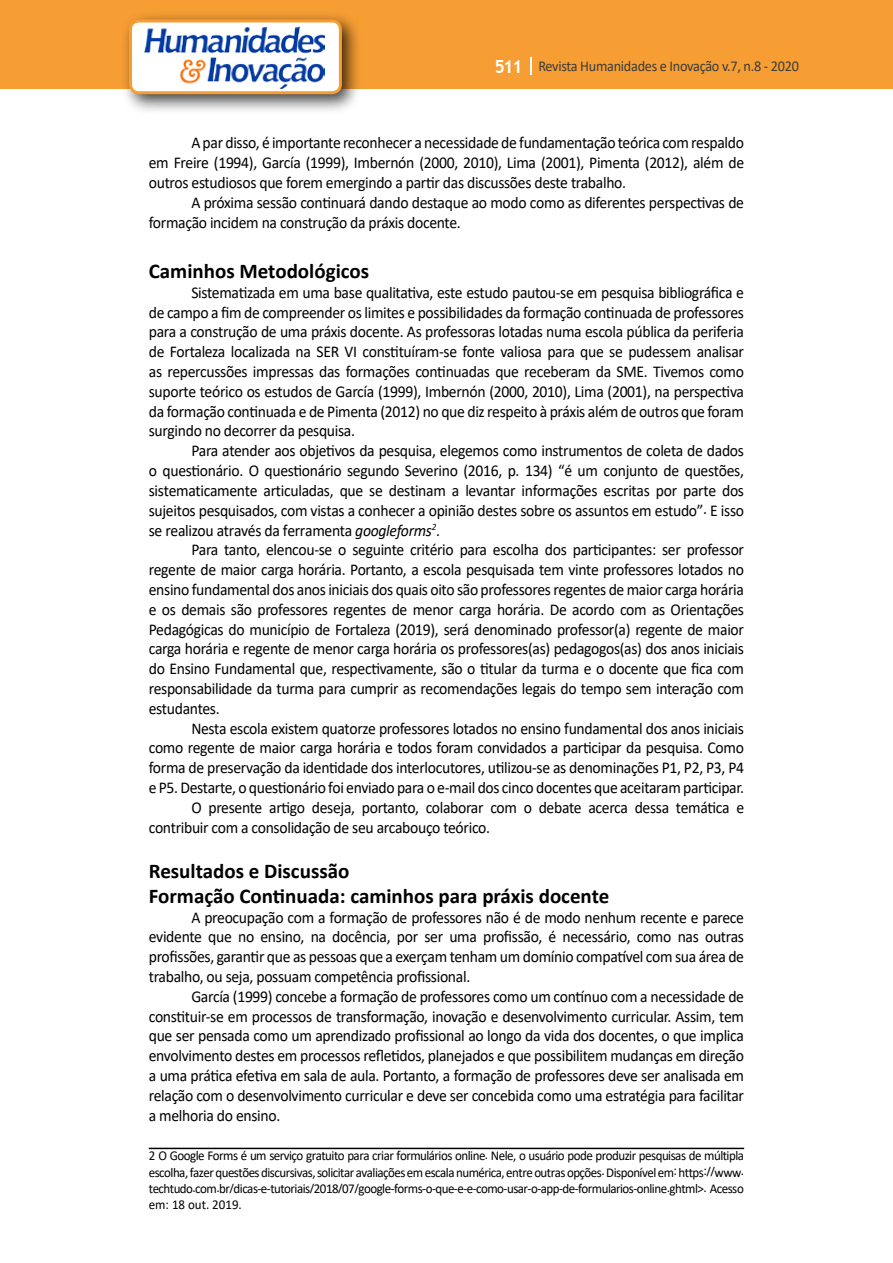
<style>
.page{position:relative;width:893px;height:1263px;background:#fff}
.page>*{position:absolute;margin:0;border:0;box-sizing:border-box;transform-origin:0 0}
.t1{font:700 21px/25.2px "Calibri";color:#000}
.t2{font:16.5px/19.8px "Calibri";letter-spacing:-.02em;color:#000;text-align:justify;scale:.95 1}
.t3{font:15px "Calibri";letter-spacing:-.02em;color:#3c3c3b;scale:.95 1}
.t4{font:13.5px/16.2px "Calibri";letter-spacing:-.04em;color:#000;text-align:justify;scale:.96 1}
.s1{font-family:"Trebuchet MS";font-weight:700;font-size:18px;color:#fff}
.s2{font-style:italic}
</style>
<div class="page">
<div style="left:0;top:0;width:893px;height:88px;background:#f69e34"></div>
<svg style="left:530px;top:57px;width:2px;height:18px"></svg>
<div style="left:121px;top:11px;width:241px;height:103px;background:#000;opacity:.75"></div>
<div style="left:130px;top:21px;width:210px;height:72px;background:#fff;border-radius:9px"></div>
<img style="left:144px;top:27px;width:181px;height:62px">
<div style="left:129px;top:19px;width:213px;height:75px;border:3px solid #f69e34;border-radius:9px"></div>
<hr style="left:149px;top:1148px;width:595px;height:1px;background:#000">
<p class="t3" style="left:495px;top:56px;width:322px"><span class="s1">511</span> Revista Humanidades e Inovação v.7, n.8 - 2020</p>
<p class="t2" style="left:149px;top:133px;width:628px;text-indent:43px">A par disso, é importante reconhecer a necessidade de fundamentação teórica com respaldo em Freire (1994), García (1999), Imbernón (2000, 2010), Lima (2001), Pimenta (2012), além de outros estudiosos que forem emergindo a partir das discussões deste trabalho.</p>
<p class="t2" style="left:149px;top:192px;width:628px;text-indent:43px">A próxima sessão continuará dando destaque ao modo como as diferentes perspectivas de formação incidem na construção da práxis docente.</p>
<p class="t1" style="left:149px;top:258px;width:222px">Caminhos Metodológicos</p>
<p class="t2" style="left:149px;top:282px;width:628px;text-indent:43px">Sistematizada em uma base qualitativa, este estudo pautou-se em pesquisa bibliográfica e de campo a fim de compreender os limites e possibilidades da formação continuada de professores para a construção de uma práxis docente. As professoras lotadas numa escola pública da periferia de Fortaleza localizada na SER VI constituíram-se fonte valiosa para que se pudessem analisar as repercussões impressas das formações continuadas que receberam da SME. Tivemos como suporte teórico os estudos de García (1999), Imbernón (2000, 2010), Lima (2001), na perspectiva da formação continuada e de Pimenta (2012) no que diz respeito à práxis além de outros que foram surgindo no decorrer da pesquisa.</p>
<p class="t2" style="left:149px;top:440px;width:628px;text-indent:43px">Para atender aos objetivos da pesquisa, elegemos como instrumentos de coleta de dados o questionário. O questionário segundo Severino (2016, p. 134) “é um conjunto de questões, sistematicamente articuladas, que se destinam a levantar informações escritas por parte dos sujeitos pesquisados, com vistas a conhecer a opinião destes sobre os assuntos em estudo”. E isso se realizou através da ferramenta <span class="s2">googleforms</span><sup>2</sup>.</p>
<p class="t2" style="left:149px;top:539px;width:628px;text-indent:43px">Para tanto, elencou-se o seguinte critério para escolha dos participantes: ser professor regente de maior carga horária. Portanto, a escola pesquisada tem vinte professores lotados no ensino fundamental dos anos iniciais dos quais oito são professores regentes de maior carga horária e os demais são professores regentes de menor carga horária. De acordo com as Orientações Pedagógicas do município de Fortaleza (2019), será denominado professor(a) regente de maior carga horária e regente de menor carga horária os professores(as) pedagogos(as) dos anos iniciais do Ensino Fundamental que, respectivamente, são o titular da turma e o docente que fica com responsabilidade da turma para cumprir as recomendações legais do tempo sem interação com estudantes.</p>
<p class="t2" style="left:191px;top:718px;width:583px">Nesta escola existem quatorze professores lotados no ensino fundamental dos anos iniciais</p>
<p class="t2" style="left:149px;top:737px;width:628px">como regente de maior carga horária e todos foram convidados a participar da pesquisa. Como</p>
<p class="t2" style="left:149px;top:757px;width:628px">forma de preservação da identidade dos interlocutores, utilizou-se as denominações P1, P2, P3, P4</p>
<p class="t2" style="left:149px;top:777px;width:628px">e P5. Destarte, o questionário foi enviado para o e-mail dos cinco docentes que aceitaram participar.</p>
<p class="t2" style="left:191px;top:797px;width:583px">O presente artigo deseja, portanto, colaborar com o debate acerca dessa temática e</p>
<p class="t2" style="left:149px;top:817px;width:361px">contribuir com a consolidação de seu arcabouço teórico.</p>
<p class="t1" style="left:149px;top:858px;width:462px">Resultados e Discussão<br>Formação Continuada: caminhos para práxis docente</p>
<p class="t2" style="left:149px;top:907px;width:628px;text-indent:43px">A preocupação com a formação de professores não é de modo nenhum recente e parece evidente que no ensino, na docência, por ser uma profissão, é necessário, como nas outras profissões, garantir que as pessoas que a exerçam tenham um domínio compatível com sua área de trabalho, ou seja, possuam competência profissional.</p>
<p class="t2" style="left:149px;top:986px;width:628px;text-indent:43px">García (1999) concebe a formação de professores como um contínuo com a necessidade de constituir-se em processos de transformação, inovação e desenvolvimento curricular. Assim, tem que ser pensada como um aprendizado profissional ao longo da vida dos docentes, o que implica envolvimento destes em processos refletidos, planejados e que possibilitem mudanças em direção a uma prática efetiva em sala de aula. Portanto, a formação de professores deve ser analisada em relação com o desenvolvimento curricular e deve ser concebida como uma estratégia para facilitar a melhoria do ensino.</p>
<p class="t4" style="left:149px;top:1147px;width:622px">2 O Google Forms é um serviço gratuito para criar formulários online. Nele, o usuário pode produzir pesquisas de múltipla escolha, fazer questões discursivas, solicitar avaliações em escala numérica, entre outras opções. Disponível em: https://www. techtudo.com.br/dicas-e-tutoriais/2018/07/google-forms-o-que-e-e-como-usar-o-app-de-formularios-online.ghtml&gt;. Acesso em: 18 out. 2019.</p>
</div>
